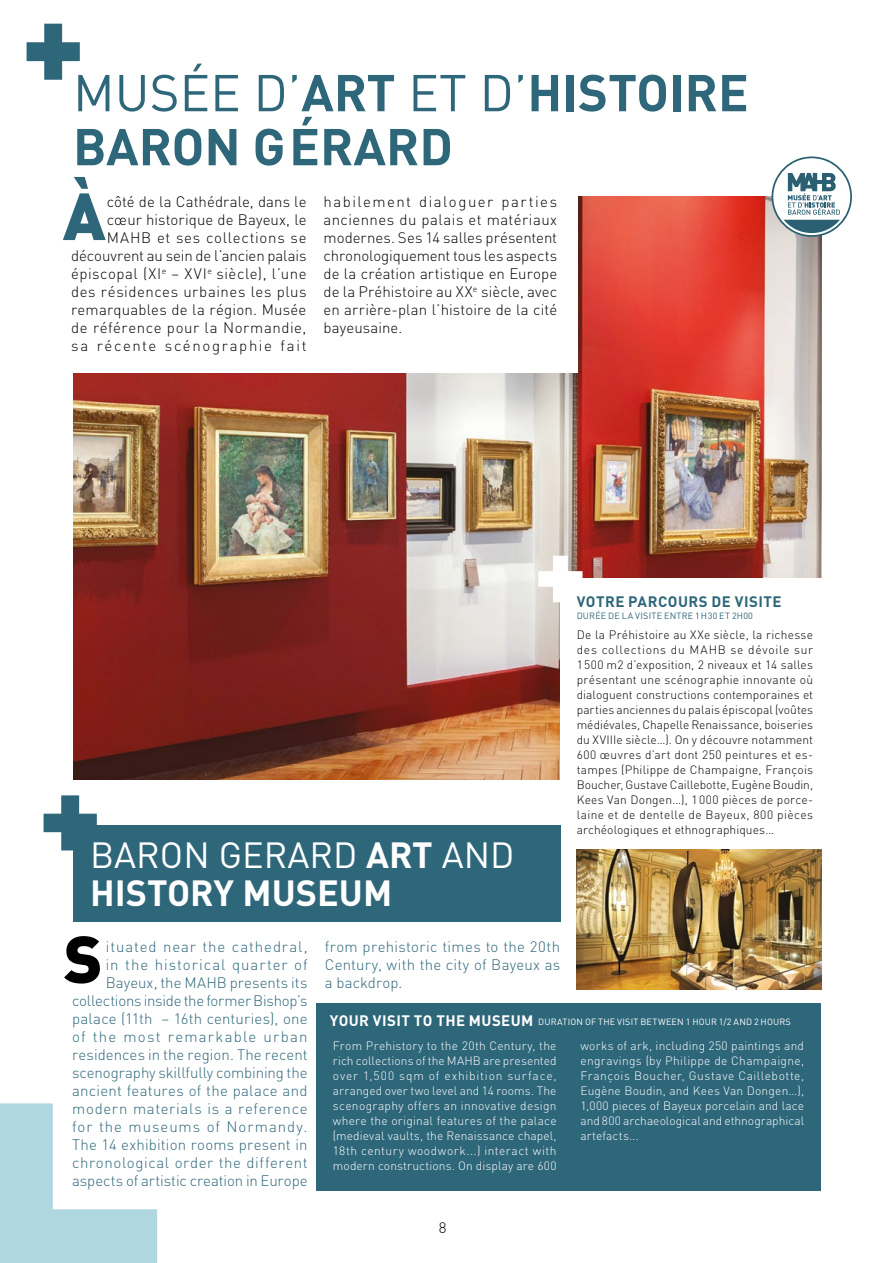
<style>
.page{position:relative;width:885px;height:1263px;background:#fff}
.page>*{position:absolute;margin:0;border:0;box-sizing:border-box;transform-origin:0 0}
.t1{font:900 65.55px "DIN Pro";color:#000}
.t2{font:900 65.55px "DIN Pro";color:#2e667a}
.t3{font:700 51px/54px "DIN Pro";color:#2e667a}
.t4{font:700 36px/37.5px "DIN Pro";color:#fff}
.t5{font:300 15px/18px "DIN Pro";letter-spacing:.015em;color:#2e667a;text-align:right}
.t6{font:300 15px/18px "DIN Pro";letter-spacing:.025em;color:#030405;text-align:right}
.t7{font:700 15px "DIN Pro";letter-spacing:.03em;color:#2e667a}
.t8{font:300 15px "DIN Pro";color:#000}
.t9{font:300 12px/15px "DIN Pro";letter-spacing:.005em;color:#fff;text-align:justify}
.t10{font:300 12px/15px "DIN Pro";letter-spacing:.01em;color:#030405;text-align:justify}
.t11{font:9px "DIN Pro";letter-spacing:.02em;color:#fff}
.t12{font:9px "DIN Pro";letter-spacing:.025em;color:#2e667a}
.s1{font-weight:400}
.s2{font-weight:700;font-size:15px}
</style>
<div class="page">
<img style="left:73px;top:197px;width:748px;height:583px">
<div style="left:53px;top:174px;width:524px;height:199px;background:#fff"></div>
<svg style="left:0;top:1103px;width:157px;height:160px"></svg>
<div style="left:560px;top:578px;width:324px;height:259px;background:#fff"></div>
<svg style="left:27px;top:24px;width:53px;height:56px"></svg>
<svg style="left:538px;top:556px;width:44px;height:46px"></svg>
<div style="left:73px;top:825px;width:487px;height:96px;background:#2e667a"></div>
<svg style="left:44px;top:795px;width:53px;height:55px"></svg>
<div style="left:317px;top:1003px;width:504px;height:188px;background:#2e667a"></div>
<svg style="left:771px;top:156px;width:80px;height:81px"></svg>
<svg style="left:773px;top:158px;width:77px;height:77px"></svg>
<svg style="left:775px;top:160px;width:73px;height:73px"></svg>
<img style="left:576px;top:849px;width:245px;height:140px">
<h2 class="t3" style="left:73px;top:60px;width:677px"><span class="s1">MUSÉE D’</span>ART <span class="s1">ET D’</span>HISTOIRE<br>BARON GÉRARD</h2>
<p class="t6" style="left:71px;top:192px;width:237px">côté de la Cathédrale, dans le cœur historique de Bayeux, le<br>MAHB et ses collections se découvrent au sein de l’ancien palais épiscopal (XI<sup>e</sup> – XVI<sup>e</sup> siècle), l’une des résidences urbaines les plus remarquables de la région. Musée de référence pour la Normandie, sa récente scénographie fait</p>
<h1 class="t2" style="left:63px;top:172px;width:44px">À</h1>
<p class="t6" style="left:323px;top:192px;width:235px;text-align:justify">habilement dialoguer parties anciennes du palais et matériaux modernes. Ses 14 salles présentent chronologiquement tous les aspects de la création artistique en Europe de la Préhistoire au XX<sup>e</sup> siècle, avec en arrière-plan l’histoire de la cité bayeusaine.</p>
<p class="t7" style="left:576px;top:589px;width:206px">VOTRE PARCOURS DE VISITE</p>
<p class="t12" style="left:576px;top:610px;width:178px">DURÉE DE LA VISITE ENTRE 1H30 ET 2H00</p>
<h3 class="t4" style="left:90px;top:832px;width:425px"><span class="s1">BARON GERARD</span> ART <span class="s1">AND<br></span>HISTORY MUSEUM</h3>
<p class="t10" style="left:576px;top:626px;width:238px">De la Préhistoire au XXe siècle, la richesse des collections du MAHB se dévoile sur 1500 m2 d’exposition, 2 niveaux et 14 salles présentant une scénographie innovante où dialoguent constructions contemporaines et parties anciennes du palais épiscopal (voûtes médiévales, Chapelle Renaissance, boiseries du XVIIIe siècle…). On y découvre notamment 600 œuvres d’art dont 250 peintures et es&shy;tampes (Philippe de Champaigne, François Boucher, Gustave Caillebotte, Eugène Boudin, Kees Van Dongen…), 1000 pièces de porce&shy;laine et de dentelle de Bayeux, 800 pièces archéologiques et ethnographiques…</p>
<h1 class="t1" style="left:64px;top:915px;width:40px">S</h1>
<p class="t5" style="left:72px;top:936px;width:237px">ituated near the cathedral,<br>in the historical quarter of Bayeux, the MAHB presents its collections inside the former Bishop’s palace (11th – 16th centuries), one of the most remarkable urban residences in the region. The recent scenography skillfully combining the ancient features of the palace and modern materials is a reference for the museums of Normandy.<br>The 14 exhibition rooms present in chronological order the different aspects of artistic creation in Europe</p>
<p class="t5" style="left:325px;top:936px;width:237px;text-align:justify">from prehistoric times to the 20th Century, with the city of Bayeux as a backdrop.</p>
<p class="t11" style="left:330px;top:1016px;width:462px"><span class="s2">YOUR VISIT TO THE MUSEUM</span> DURATION OF THE VISIT BETWEEN 1 HOUR 1/2 AND 2 HOURS</p>
<p class="t9" style="left:333px;top:1037px;width:225px">From Prehistory to the 20th Century, the rich collections of the MAHB are presented over 1,500 sqm of exhibition surface, arranged over two level and 14 rooms. The scenography offers an innovative design where the original features of the palace (medieval vaults, the Renaissance chapel, 18th century woodwork...) interact with modern constructions. On display are 600</p>
<p class="t9" style="left:580px;top:1037px;width:225px">works of ark, including 250 paintings and engravings (by Philippe de Champaigne, François Boucher, Gustave Caillebotte, Eugène Boudin, and Kees Van Dongen…), 1,000 pieces of Bayeux porcelain and lace and 800 archaeological and ethnographical artefacts...</p>
<p class="t8" style="left:439px;top:1215px;width:9px">8</p>
</div>
